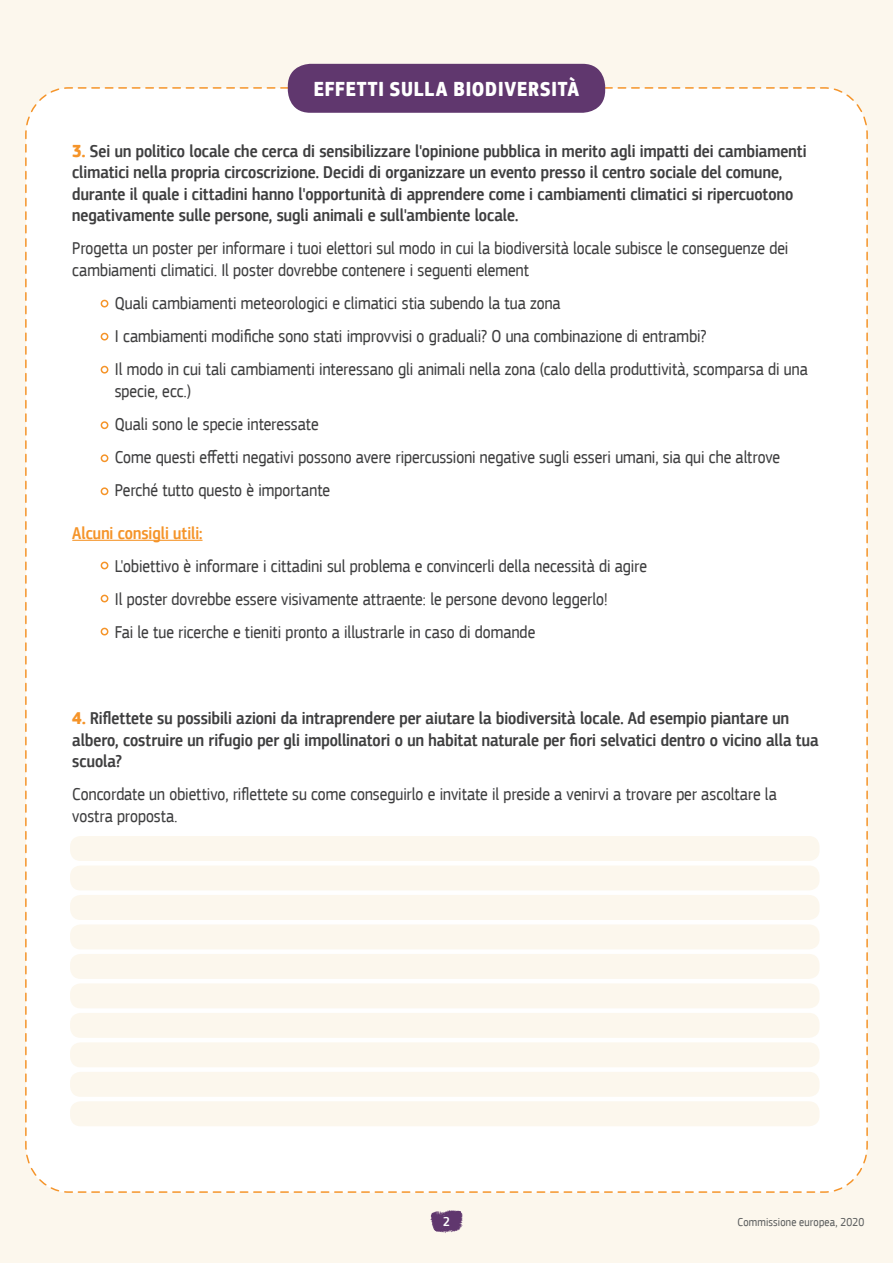
<style>
.page{position:relative;width:893px;height:1263px;background:#fcf7ed}
.page>*{position:absolute;margin:0;border:0;box-sizing:border-box;transform-origin:0 0}
.t1{font:700 21px "EC Square Sans Cond Pro";letter-spacing:.04em;color:#fff}
.t2{font:18px/21.6px "EC Square Sans Cond Pro";color:#3f3f40}
.t3{font:500 18px/21.6px "EC Square Sans Cond Pro";letter-spacing:.005em;color:#3f3f40}
.t4{font:500 18px "EC Square Sans Cond Pro";color:#f59429}
.t5{font:500 13.5px "EC Square Sans Cond Pro";color:#fff}
.t6{font:12px "EC Square Sans Cond Pro";letter-spacing:.015em;color:#5d5f5f}
.s1{font-weight:700;color:#f59429}
</style>
<div class="page">
<div style="left:25px;top:86px;width:843px;height:1107px;background:#fff"></div>
<hr style="left:72px;top:540px;width:131px;height:1px;background:#f59429">
<div style="left:101px;top:300px;width:7px;height:7px;background:#fff;border-radius:50%"></div>
<div style="left:101px;top:300px;width:7px;height:7px;border:2px solid #f59429;border-radius:50%"></div>
<div style="left:101px;top:366px;width:7px;height:7px;background:#fff;border-radius:50%"></div>
<div style="left:101px;top:366px;width:7px;height:8px;border:2px solid #f59429;border-radius:50%"></div>
<div style="left:101px;top:455px;width:7px;height:6px;background:#fff;border-radius:50%"></div>
<div style="left:101px;top:454px;width:7px;height:8px;border:2px solid #f59429;border-radius:50%"></div>
<div style="left:101px;top:595px;width:7px;height:7px;background:#fff;border-radius:50%"></div>
<div style="left:101px;top:595px;width:7px;height:7px;border:2px solid #f59429;border-radius:50%"></div>
<div style="left:101px;top:333px;width:7px;height:7px;background:#fff;border-radius:50%"></div>
<div style="left:101px;top:333px;width:7px;height:7px;border:2px solid #f59429;border-radius:50%"></div>
<div style="left:101px;top:422px;width:7px;height:6px;background:#fff;border-radius:50%"></div>
<div style="left:101px;top:421px;width:7px;height:8px;border:2px solid #f59429;border-radius:50%"></div>
<div style="left:101px;top:562px;width:7px;height:7px;background:#fff;border-radius:50%"></div>
<div style="left:101px;top:562px;width:7px;height:7px;border:2px solid #f59429;border-radius:50%"></div>
<div style="left:101px;top:488px;width:7px;height:6px;background:#fff;border-radius:50%"></div>
<div style="left:101px;top:487px;width:7px;height:8px;border:2px solid #f59429;border-radius:50%"></div>
<div style="left:101px;top:628px;width:7px;height:7px;background:#fff;border-radius:50%"></div>
<div style="left:101px;top:628px;width:7px;height:7px;border:2px solid #f59429;border-radius:50%"></div>
<div style="left:70px;top:836px;width:749px;height:25px;background:#fcf7ed;border-radius:10px"></div>
<div style="left:70px;top:983px;width:749px;height:25px;background:#fcf7ed;border-radius:10px"></div>
<div style="left:70px;top:865px;width:749px;height:25px;background:#fcf7ed;border-radius:10px"></div>
<div style="left:70px;top:1013px;width:749px;height:25px;background:#fcf7ed;border-radius:10px"></div>
<div style="left:70px;top:895px;width:749px;height:25px;background:#fcf7ed;border-radius:10px"></div>
<div style="left:70px;top:1042px;width:749px;height:25px;background:#fcf7ed;border-radius:10px"></div>
<div style="left:70px;top:924px;width:749px;height:25px;background:#fcf7ed;border-radius:10px"></div>
<div style="left:70px;top:1072px;width:749px;height:25px;background:#fcf7ed;border-radius:10px"></div>
<div style="left:70px;top:954px;width:749px;height:25px;background:#fcf7ed;border-radius:10px"></div>
<div style="left:70px;top:1101px;width:749px;height:25px;background:#fcf7ed;border-radius:10px"></div>
<svg style="left:430px;top:1210px;width:33px;height:23px"></svg>
<div style="left:288px;top:64px;width:317px;height:49px;background:#60376e;border-radius:22px"></div>
<p class="t1" style="left:314px;top:76px;width:267px">EFFETTI SULLA BIODIVERSITÀ</p>
<p class="t3" style="left:72px;top:140px;width:736px"><span class="s1">3.</span> Sei un politico locale che cerca di sensibilizzare l'opinione pubblica in merito agli impatti dei cambiamenti climatici nella propria circoscrizione. Decidi di organizzare un evento presso il centro sociale del comune, durante il quale i cittadini hanno l'opportunità di apprendere come i cambiamenti climatici si ripercuotono negativamente sulle persone, sugli animali e sull'ambiente locale.</p>
<p class="t2" style="left:72px;top:238px;width:718px">Progetta un poster per informare i tuoi elettori sul modo in cui la biodiversità locale subisce le conseguenze dei cambiamenti climatici. Il poster dovrebbe contenere i seguenti element</p>
<p class="t2" style="left:102px;top:292px;width:460px">• Quali cambiamenti meteorologici e climatici stia subendo la tua zona</p>
<p class="t2" style="left:102px;top:325px;width:606px">• I cambiamenti modifiche sono stati improvvisi o graduali? O una combinazione di entrambi?</p>
<p class="t2" style="left:115px;top:358px;width:694px;text-indent:-13px">• Il modo in cui tali cambiamenti interessano gli animali nella zona (calo della produttività, scomparsa di una specie, ecc.)</p>
<p class="t2" style="left:102px;top:413px;width:218px">• Quali sono le specie interessate</p>
<p class="t2" style="left:102px;top:446px;width:680px">• Come questi effetti negativi possono avere ripercussioni negative sugli esseri umani, sia qui che altrove</p>
<p class="t2" style="left:102px;top:479px;width:230px">• Perché tutto questo è importante</p>
<p class="t4" style="left:72px;top:522px;width:132px">Alcuni consigli utili:</p>
<p class="t2" style="left:102px;top:555px;width:546px">• L'obiettivo è informare i cittadini sul problema e convincerli della necessità di agire</p>
<p class="t2" style="left:102px;top:588px;width:507px">• Il poster dovrebbe essere visivamente attraente: le persone devono leggerlo!</p>
<p class="t2" style="left:102px;top:621px;width:435px">• Fai le tue ricerche e tieniti pronto a illustrarle in caso di domande</p>
<p class="t3" style="left:72px;top:708px;width:748px"><span class="s1">4.</span> Riflettete su possibili azioni da intraprendere per aiutare la biodiversità locale. Ad esempio piantare un albero, costruire un rifugio per gli impollinatori o un habitat naturale per fiori selvatici dentro o vicino alla tua scuola?</p>
<p class="t2" style="left:72px;top:784px;width:706px">Concordate un obiettivo, riflettete su come conseguirlo e invitate il preside a venirvi a trovare per ascoltare la vostra proposta.</p>
<p class="t5" style="left:443px;top:1213px;width:8px">2</p>
<p class="t6" style="left:738px;top:1215px;width:128px">Commissione europea, 2020</p>
</div>
